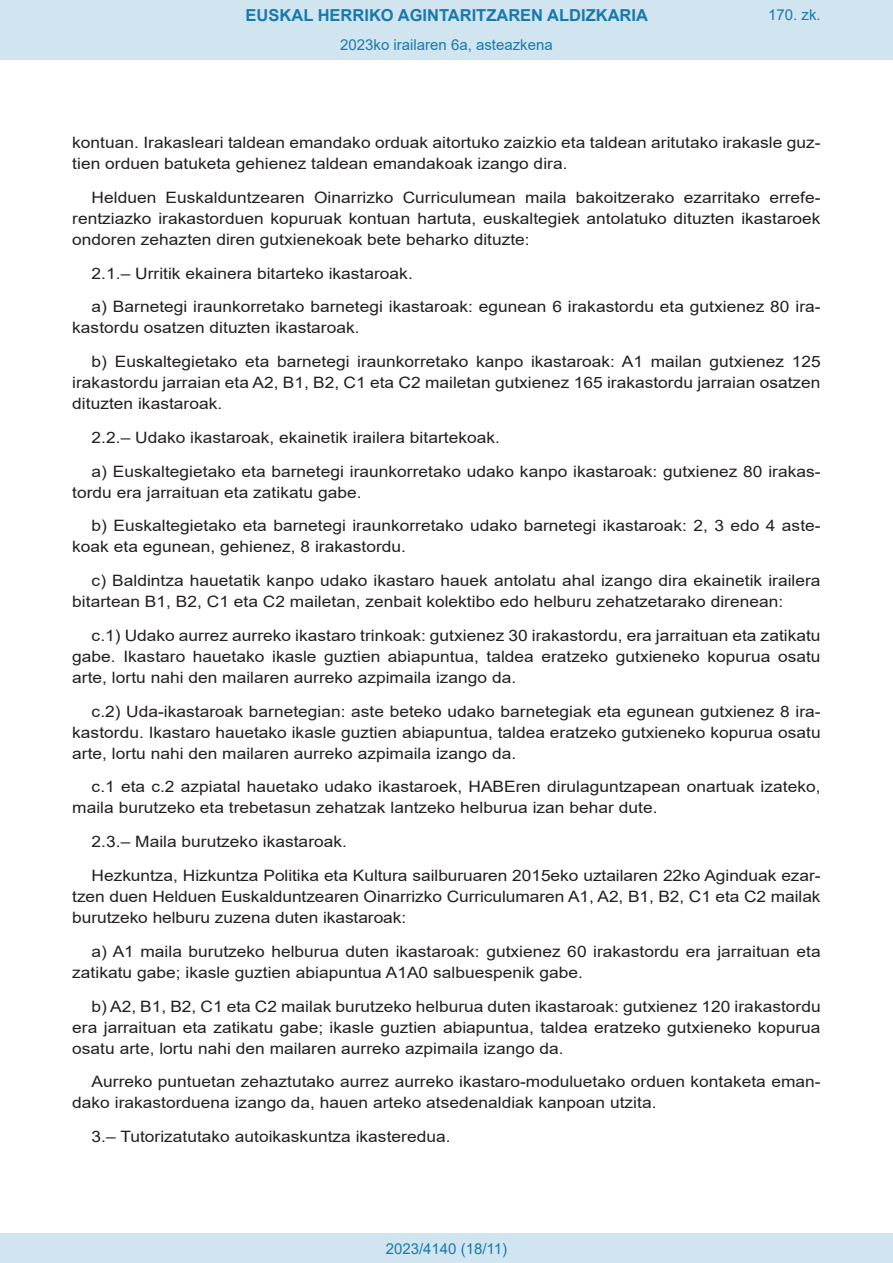
<style>
.page{position:relative;width:893px;height:1263px;background:#fff}
.page>*{position:absolute;margin:0;border:0;box-sizing:border-box;transform-origin:0 0}
.t1{font:700 16.5px "Arial";color:#1879ad}
.BOPVDetalle{font:15.6px/21px "Arial";color:#231f20;scale:1.11 1}
.Paginacion_Centro{font:15px "Arial";color:#1879ad}
</style>
<div class="page">
<div style="left:0;top:0;width:893px;height:60px;background:#d0e5f0"></div>
<div style="left:0;top:1233px;width:893px;height:30px;background:#d0e5f0"></div>
<p class="t1" style="left:246px;top:3px;width:404px">EUSKAL HERRIKO AGINTARITZAREN ALDIZKARIA</p>
<p class="Paginacion_Centro" style="left:340px;top:35px;width:214px">2023ko irailaren 6a, asteazkena</p>
<p class="Paginacion_Centro" style="left:768px;top:5px;width:54px">170. zk.</p>
<p class="BOPVDetalle" style="left:72px;top:132px;width:676px">kontuan. Irakasleari taldean emandako orduak aitortuko zaizkio eta taldean aritutako irakasle guz&shy;tien orduen batuketa gehienez taldean emandakoak izango dira.</p>
<p class="BOPVDetalle" style="left:72px;top:187px;width:676px;text-align:justify;text-indent:19px">Helduen Euskalduntzearen Oinarrizko Curriculumean maila bakoitzerako ezarritako errefe&shy;rentziazko irakastorduen kopuruak kontuan hartuta, euskaltegiek antolatuko dituzten ikastaroek ondoren zehazten diren gutxienekoak bete beharko dituzte:</p>
<p class="BOPVDetalle" style="left:92px;top:263px;width:291px">2.1.– Urritik ekainera bitarteko ikastaroak.</p>
<p class="BOPVDetalle" style="left:72px;top:296px;width:676px;text-indent:19px">a) Barnetegi iraunkorretako barnetegi ikastaroak: egunean 6 irakastordu eta gutxienez 80 ira&shy;kastordu osatzen dituzten ikastaroak.</p>
<p class="BOPVDetalle" style="left:72px;top:351px;width:676px;text-align:justify;text-indent:19px">b) Euskaltegietako eta barnetegi iraunkorretako kanpo ikastaroak: A1 mailan gutxienez 125 irakastordu jarraian eta A2, B1, B2, C1 eta C2 mailetan gutxienez 165 irakastordu jarraian osatzen dituzten ikastaroak.</p>
<p class="BOPVDetalle" style="left:92px;top:427px;width:369px">2.2.– Udako ikastaroak, ekainetik irailera bitartekoak.</p>
<p class="BOPVDetalle" style="left:72px;top:461px;width:676px;text-indent:19px">a) Euskaltegietako eta barnetegi iraunkorretako udako kanpo ikastaroak: gutxienez 80 irakas&shy;tordu era jarraituan eta zatikatu gabe.</p>
<p class="BOPVDetalle" style="left:72px;top:515px;width:676px;text-indent:19px">b) Euskaltegietako eta barnetegi iraunkorretako udako barnetegi ikastaroak: 2, 3 edo 4 aste&shy;koak eta egunean, gehienez, 8 irakastordu.</p>
<p class="BOPVDetalle" style="left:72px;top:570px;width:676px;text-indent:19px">c) Baldintza hauetatik kanpo udako ikastaro hauek antolatu ahal izango dira ekainetik irailera bitartean B1, B2, C1 eta C2 mailetan, zenbait kolektibo edo helburu zehatzetarako direnean:</p>
<p class="BOPVDetalle" style="left:72px;top:625px;width:676px;text-align:justify;text-indent:19px">c.1) Udako aurrez aurreko ikastaro trinkoak: gutxienez 30 irakastordu, era jarraituan eta zatikatu gabe. Ikastaro hauetako ikasle guztien abiapuntua, taldea eratzeko gutxieneko kopurua osatu arte, lortu nahi den mailaren aurreko azpimaila izango da.</p>
<p class="BOPVDetalle" style="left:72px;top:701px;width:676px;text-align:justify;text-indent:19px">c.2) Uda-ikastaroak barnetegian: aste beteko udako barnetegiak eta egunean gutxienez 8 ira&shy;kastordu. Ikastaro hauetako ikasle guztien abiapuntua, taldea eratzeko gutxieneko kopurua osatu arte, lortu nahi den mailaren aurreko azpimaila izango da.</p>
<p class="BOPVDetalle" style="left:72px;top:776px;width:676px;text-indent:19px">c.1 eta c.2 azpiatal hauetako udako ikastaroek, HABEren dirulaguntzapean onartuak izateko, maila burutzeko eta trebetasun zehatzak lantzeko helburua izan behar dute.</p>
<p class="BOPVDetalle" style="left:92px;top:831px;width:232px">2.3.– Maila burutzeko ikastaroak.</p>
<p class="BOPVDetalle" style="left:72px;top:865px;width:676px;text-align:justify;text-indent:19px">Hezkuntza, Hizkuntza Politika eta Kultura sailburuaren 2015eko uztailaren 22ko Aginduak ezar&shy;tzen duen Helduen Euskalduntzearen Oinarrizko Curriculumaren A1, A2, B1, B2, C1 eta C2 mailak burutzeko helburu zuzena duten ikastaroak:</p>
<p class="BOPVDetalle" style="left:72px;top:941px;width:676px;text-indent:19px">a) A1 maila burutzeko helburua duten ikastaroak: gutxienez 60 irakastordu era jarraituan eta zatikatu gabe; ikasle guztien abiapuntua A1A0 salbuespenik gabe.</p>
<p class="BOPVDetalle" style="left:72px;top:995px;width:676px;text-align:justify;text-indent:19px">b) A2, B1, B2, C1 eta C2 mailak burutzeko helburua duten ikastaroak: gutxienez 120 irakastordu era jarraituan eta zatikatu gabe; ikasle guztien abiapuntua, taldea eratzeko gutxieneko kopurua osatu arte, lortu nahi den mailaren aurreko azpimaila izango da.</p>
<p class="BOPVDetalle" style="left:72px;top:1071px;width:676px;text-indent:19px">Aurreko puntuetan zehaztutako aurrez aurreko ikastaro-moduluetako orduen kontaketa eman&shy;dako irakastorduena izango da, hauen arteko atsedenaldiak kanpoan utzita.</p>
<p class="BOPVDetalle" style="left:92px;top:1126px;width:325px">3.– Tutorizatutako autoikaskuntza ikasteredua.</p>
<p class="Paginacion_Centro" style="left:386px;top:1238px;width:123px">2023/4140 (18/11)</p>
</div>
